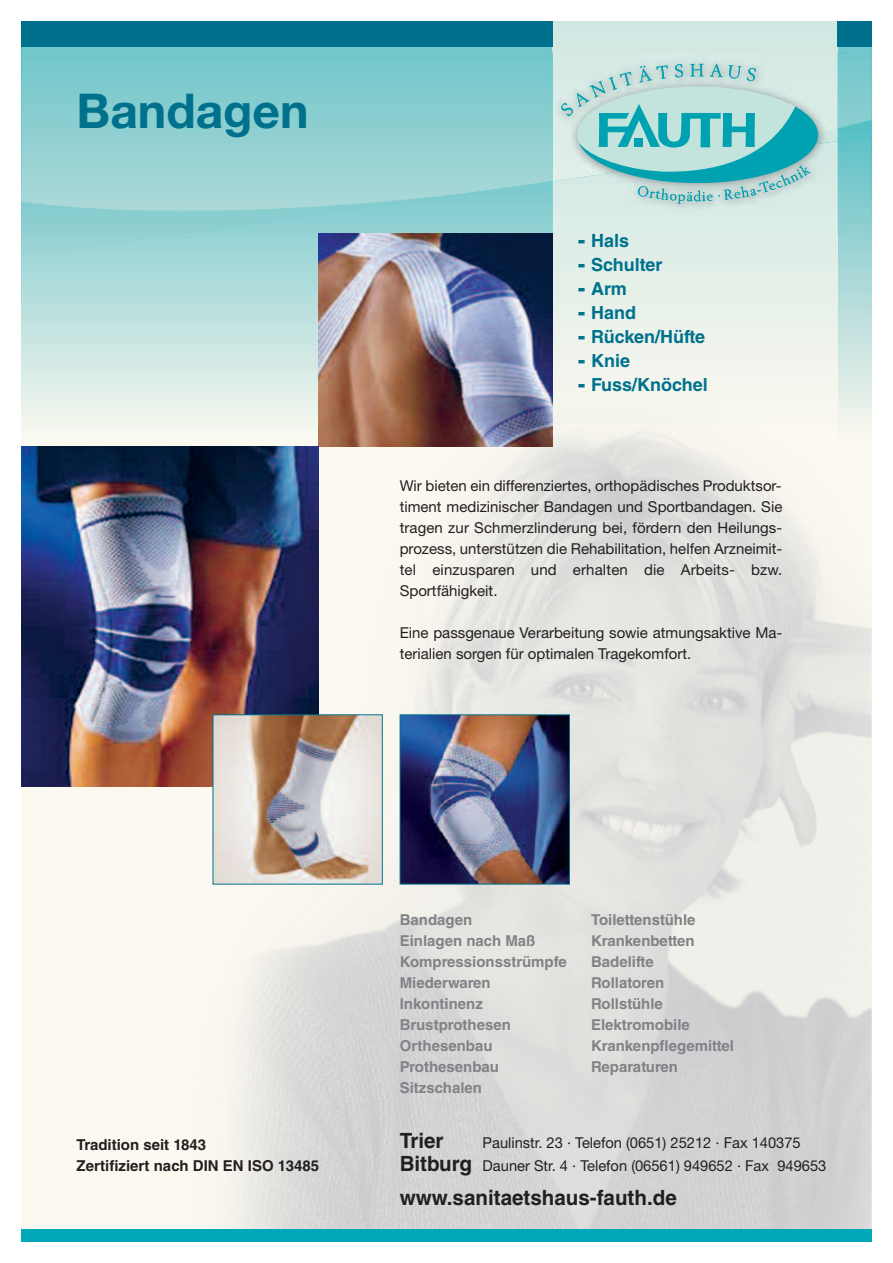
<style>
.page{position:relative;width:893px;height:1263px;background:#fff}
.page>*{position:absolute;margin:0;border:0;box-sizing:border-box;transform-origin:0 0}
.t1{font:700 48px "Helvetica Neue LT Std";color:#00718c}
.t2{font:700 21px "Helvetica LT Std";color:#231f20}
.t3{font:700 18px "Helvetica LT Std";color:#00718c}
.t4{font:15px/21px "Helvetica Neue LT Std";color:#231f20}
.t5{font:700 15px/21px "Helvetica LT Std";color:#808285}
.t6{font:700 15px/21px "Helvetica LT Std";color:#231f20}
.s1{font-family:"Helvetica LT Std";font-weight:700;font-size:21px}
</style>
<div class="page">
<div style="left:553px;top:21px;width:285px;height:120px;background:#d3e8e3"></div>
<img style="left:21px;top:446px;width:851px;height:783px">
<img style="left:838px;top:140px;width:34px;height:306px">
<img style="left:21px;top:256px;width:298px;height:190px">
<img style="left:838px;top:47px;width:34px;height:93px">
<img style="left:21px;top:47px;width:532px;height:209px">
<img style="left:553px;top:141px;width:285px;height:587px">
<img style="left:319px;top:234px;width:234px;height:212px">
<img style="left:21px;top:446px;width:298px;height:341px">
<img style="left:838px;top:52px;width:9px;height:183px">
<img style="left:550px;top:52px;width:3px;height:182px">
<svg style="left:592px;top:234px;width:27px;height:1px"></svg>
<svg style="left:561px;top:64px;width:257px;height:140px;background:#9bd2d2"></svg>
<div style="left:634px;top:138px;width:9px;height:9px;background:#00a2b2"></div>
<div style="left:21px;top:21px;width:532px;height:26px;background:#00718c"></div>
<div style="left:838px;top:21px;width:34px;height:26px;background:#00718c"></div>
<div style="left:21px;top:1229px;width:851px;height:13px;background:#00a8b9"></div>
<img style="left:402px;top:716px;width:166px;height:166px">
<div style="left:400px;top:714px;width:170px;height:170px;border:1px solid #00718c"></div>
<img style="left:215px;top:716px;width:166px;height:166px">
<div style="left:213px;top:714px;width:170px;height:170px;border:1px solid #00718c"></div>
<h1 class="t1" style="left:77px;top:94px;width:234px">Bandagen</h1>
<p class="t3" style="left:579px;top:234px;width:52px">- Hals</p>
<p class="t3" style="left:579px;top:258px;width:86px">- Schulter</p>
<p class="t3" style="left:579px;top:282px;width:50px">- Arm</p>
<p class="t3" style="left:579px;top:306px;width:59px">- Hand</p>
<p class="t3" style="left:579px;top:330px;width:128px">- Rücken/Hüfte</p>
<p class="t3" style="left:579px;top:354px;width:53px">- Knie</p>
<p class="t3" style="left:579px;top:378px;width:131px">- Fuss/Knöchel</p>
<p class="t4" style="left:400px;top:477px;width:384px;text-align:justify">Wir bieten ein differenziertes, orthopädisches Produktsor&shy;timent medizinischer Bandagen und Sportbandagen. Sie tragen zur Schmerzlinderung bei, fördern den Heilungs&shy;prozess, unterstützen die Rehabilitation, helfen Arzneimit&shy;tel einzusparen und erhalten die Arbeits- bzw.<br>Sportfähigkeit.</p>
<p class="t4" style="left:400px;top:624px;width:384px">Eine passgenaue Verarbeitung sowie atmungsaktive Ma&shy;terialien sorgen für optimalen Tragekomfort.</p>
<p class="t6" style="left:77px;top:1136px;width:244px">Tradition seit 1843<br>Zertifiziert nach DIN EN ISO 13485</p>
<p class="t5" style="left:400px;top:911px;width:169px">Bandagen<br>Einlagen nach Maß<br>Kompressionsstrümpfe<br>Miederwaren<br>Inkontinenz<br>Brustprothesen<br>Orthesenbau<br>Prothesenbau<br>Sitzschalen</p>
<p class="t5" style="left:591px;top:911px;width:144px">Toilettenstühle<br>Krankenbetten<br>Badelifte<br>Rollatoren<br>Rollstühle<br>Elektromobile<br>Krankenpflegemittel<br>Reparaturen</p>
<h2 class="t2" style="left:400px;top:1133px;width:45px">Trier</h2>
<p class="t4" style="left:400px;top:1133px;width:428px;line-height:22.5px;text-indent:83px">Paulinstr. 23 · Telefon (0651) 25212 · Fax 140375<br><span class="s1">Bitburg</span> Dauner Str. 4 · Telefon (06561) 949652 · Fax 949653</p>
<h2 class="t2" style="left:400px;top:1190px;width:279px">www.sanitaetshaus-fauth.de</h2>
</div>
